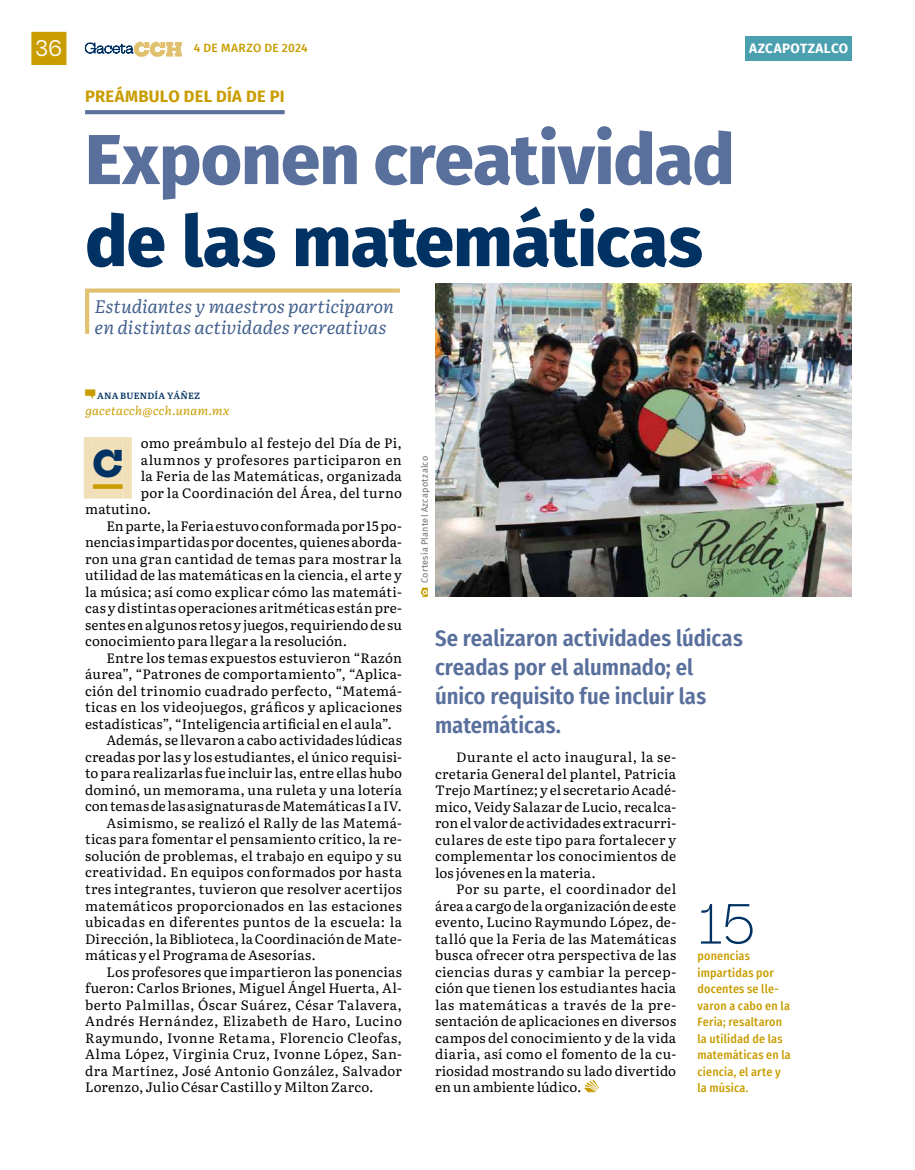
<style>
.page{position:relative;width:915px;height:1170px;background:#fff}
.page>*{position:absolute;margin:0;border:0;box-sizing:border-box;transform-origin:0 0}
.t1{font:800 70.5px "Fira Sans";letter-spacing:-.01em;color:#5a709c}
.t2{font:800 70.5px "Fira Sans";letter-spacing:-.01em;color:#003263}
.t3{font:300 52.5px "Hepta Slab";color:#003263}
.t4{font:800 35.4px "Hepta Slab";color:#003263}
.t5{font:600 22.5px/28.8px "Fira Sans Condensed";color:#5a709c}
.t6{font:21px "Hepta Slab";color:#fff}
.t7{font:italic 18px/20.7px "Literata 18 pt";color:#425f8d}
.t8{font:700 16.5px "Fira Sans";letter-spacing:.01em;color:#c99d00}
.t9{font:13.5px/16.5px "Literata 18 pt";letter-spacing:.015em;color:#000;text-align:justify}
.t10{font:13.5px "Literata 18 pt";letter-spacing:.035em;color:#000}
.t11{font:13.5px "Literata 18 pt";letter-spacing:.04em;color:#000}
.t12{font:700 13.5px "Fira Sans";letter-spacing:.03em;color:#fff}
.t13{font:500 12px/16.5px "Fira Sans Condensed";letter-spacing:.015em;color:#c99d00}
.t14{font:italic 12px "Literata 18 pt";color:#c99d00}
.t15{font:500 12px "Fira Sans";letter-spacing:.025em;color:#c99d00}
.t16{font:9px "Fira Sans";letter-spacing:.025em;color:#706f6f}
.t17{font:600 9px "Literata 18 pt";letter-spacing:.02em;color:#003263}
</style>
<div class="page">
<div style="left:84px;top:437px;width:9px;height:61px;background:#f1dfb8"></div>
<div style="left:93px;top:437px;width:30px;height:61px;background:#f1dfb8"></div>
<div style="left:123px;top:437px;width:9px;height:61px;background:#f1dfb8"></div>
<svg style="left:85px;top:389px;width:10px;height:10px"></svg>
<div style="left:93px;top:484px;width:30px;height:5px;background:#c99d00"></div>
<img style="left:435px;top:283px;width:415px;height:314px">
<svg style="left:85px;top:110px;width:199px;height:4px"></svg>
<svg style="left:584px;top:1079px;width:14px;height:13px"></svg>
<svg style="left:85px;top:288px;width:315px;height:46px"></svg>
<svg style="left:421px;top:587px;width:6px;height:10px"></svg>
<svg style="left:85px;top:41px;width:97px;height:16px"></svg>
<div style="left:31px;top:32px;width:35px;height:33px;background:#c99d00"></div>
<div style="left:745px;top:36px;width:106px;height:24px;background:#4aa0af"></div>
<h3 class="t6" style="left:36px;top:31px;width:28px">36</h3>
<p class="t15" style="left:194px;top:39px;width:115px">4 DE MARZO DE 2024</p>
<p class="t12" style="left:749px;top:37px;width:100px">AZCAPOTZALCO</p>
<p class="t8" style="left:85px;top:82px;width:201px">PREÁMBULO DEL DÍA DE PI</p>
<h1 class="t1" style="left:85px;top:98px;width:651px">Exponen creatividad</h1>
<h1 class="t2" style="left:85px;top:180px;width:619px">de las matemáticas</h1>
<h3 class="t7" style="left:94px;top:295px;width:303px">Estudiantes y maestros participaron en distintas actividades recreativas</h3>
<p class="t17" style="left:97px;top:388px;width:104px">ANA BUENDÍA YÁÑEZ</p>
<p class="t14" style="left:85px;top:401px;width:147px">gacetacch@cch.unam.mx</p>
<h3 class="t4" style="left:93px;top:434px;width:31px">C</h3>
<p class="t9" style="left:141px;top:434px;width:262px">omo preámbulo al festejo del Día de Pi,</p>
<p class="t11" style="left:141px;top:449px;width:262px">alumnos y profesores participaron en</p>
<p class="t9" style="left:141px;top:467px;width:262px">la Feria de las Matemáticas, organizada</p>
<p class="t9" style="left:141px;top:483px;width:262px">por la Coordinación del Área, del turno</p>
<p class="t9" style="left:85px;top:500px;width:68px">matutino.</p>
<p class="t9" style="left:106px;top:516px;width:297px">En parte, la Feria estuvo conformada por 15 po-</p>
<p class="t9" style="left:85px;top:533px;width:318px">nencias impartidas por docentes, quienes aborda-</p>
<p class="t9" style="left:85px;top:549px;width:318px">ron una gran cantidad de temas para mostrar la</p>
<p class="t9" style="left:85px;top:566px;width:318px">utilidad de las matemáticas en la ciencia, el arte y</p>
<p class="t9" style="left:85px;top:582px;width:318px">la música; así como explicar cómo las matemáti-</p>
<p class="t9" style="left:85px;top:599px;width:318px">cas y distintas operaciones aritméticas están pre-</p>
<p class="t9" style="left:85px;top:615px;width:318px">sentes en algunos retos y juegos, requiriendo de su</p>
<p class="t9" style="left:85px;top:632px;width:263px">conocimiento para llegar a la resolución.</p>
<p class="t9" style="left:106px;top:648px;width:297px">Entre los temas expuestos estuvieron “Razón</p>
<p class="t9" style="left:85px;top:665px;width:318px">áurea”, “Patrones de comportamiento”, “Aplica-</p>
<p class="t9" style="left:85px;top:681px;width:318px">ción del trinomio cuadrado perfecto, “Matemá-</p>
<p class="t9" style="left:85px;top:698px;width:318px">ticas en los videojuegos, gráficos y aplicaciones</p>
<p class="t9" style="left:85px;top:714px;width:308px">estadísticas”, “Inteligencia artificial en el aula”.</p>
<p class="t9" style="left:106px;top:731px;width:297px">Además, se llevaron a cabo actividades lúdicas</p>
<p class="t9" style="left:85px;top:747px;width:318px">creadas por las y los estudiantes, el único requisi-</p>
<p class="t9" style="left:85px;top:764px;width:318px">to para realizarlas fue incluir las, entre ellas hubo</p>
<p class="t9" style="left:85px;top:780px;width:318px">dominó, un memorama, una ruleta y una lotería</p>
<p class="t9" style="left:85px;top:797px;width:318px">con temas de las asignaturas de Matemáticas I a IV.</p>
<p class="t9" style="left:106px;top:813px;width:297px">Asimismo, se realizó el Rally de las Matemá-</p>
<p class="t9" style="left:85px;top:830px;width:318px">ticas para fomentar el pensamiento crítico, la re-</p>
<p class="t9" style="left:85px;top:846px;width:318px">solución de problemas, el trabajo en equipo y su</p>
<p class="t9" style="left:85px;top:863px;width:318px">creatividad. En equipos conformados por hasta</p>
<p class="t9" style="left:85px;top:879px;width:318px">tres integrantes, tuvieron que resolver acertijos</p>
<p class="t9" style="left:85px;top:896px;width:318px">matemáticos proporcionados en las estaciones</p>
<p class="t9" style="left:85px;top:912px;width:318px">ubicadas en diferentes puntos de la escuela: la</p>
<p class="t9" style="left:85px;top:929px;width:318px">Dirección, la Biblioteca, la Coordinación de Mate-</p>
<p class="t9" style="left:85px;top:945px;width:232px">máticas y el Programa de Asesorías.</p>
<p class="t9" style="left:106px;top:962px;width:297px">Los profesores que impartieron las ponencias</p>
<p class="t9" style="left:85px;top:978px;width:318px">fueron: Carlos Briones, Miguel Ángel Huerta, Al-</p>
<p class="t10" style="left:85px;top:994px;width:318px">berto Palmillas, Óscar Suárez, César Talavera,</p>
<p class="t10" style="left:85px;top:1010px;width:318px">Andrés Hernández, Elizabeth de Haro, Lucino</p>
<p class="t9" style="left:85px;top:1028px;width:318px">Raymundo, Ivonne Retama, Florencio Cleofas,</p>
<p class="t9" style="left:85px;top:1044px;width:318px">Alma López, Virginia Cruz, Ivonne López, San-</p>
<p class="t9" style="left:85px;top:1061px;width:318px">dra Martínez, José Antonio González, Salvador</p>
<p class="t9" style="left:85px;top:1077px;width:290px">Lorenzo, Julio César Castillo y Milton Zarco.</p>
<p class="t16" style="left:417px;top:583px;width:129px;rotate:-90deg">Cortesía Plantel Azcapotzalco</p>
<h3 class="t5" style="left:435px;top:623px;width:309px">Se realizaron actividades lúdicas creadas por el alumnado; el único requisito fue incluir las matemáticas.</h3>
<p class="t9" style="left:435px;top:747px;width:242px;text-indent:21px">Durante el acto inaugural, la se&shy;cretaria General del plantel, Patricia Trejo Martínez; y el secretario Acadé&shy;mico, Veidy Salazar de Lucio, recalca&shy;ron el valor de actividades extracurri&shy;culares de este tipo para fortalecer y complementar los conocimientos de los jóvenes en la materia.</p>
<p class="t9" style="left:435px;top:879px;width:242px;text-indent:21px">Por su parte, el coordinador del área a cargo de la organización de este evento, Lucino Raymundo López, de&shy;talló que la Feria de las Matemáticas busca ofrecer otra perspectiva de las ciencias duras y cambiar la percep&shy;ción que tienen los estudiantes hacia las matemáticas a través de la pre&shy;sentación de aplicaciones en diversos campos del conocimiento y de la vida diaria, así como el fomento de la cu&shy;riosidad mostrando su lado divertido en un ambiente lúdico.</p>
<h2 class="t3" style="left:697px;top:879px;width:60px">15</h2>
<p class="t13" style="left:697px;top:947px;width:95px">ponencias impartidas por docentes se lle&shy;varon a cabo en la<br>Feria; resaltaron la utilidad de las matemáticas en la ciencia, el arte y la música.</p>
</div>
